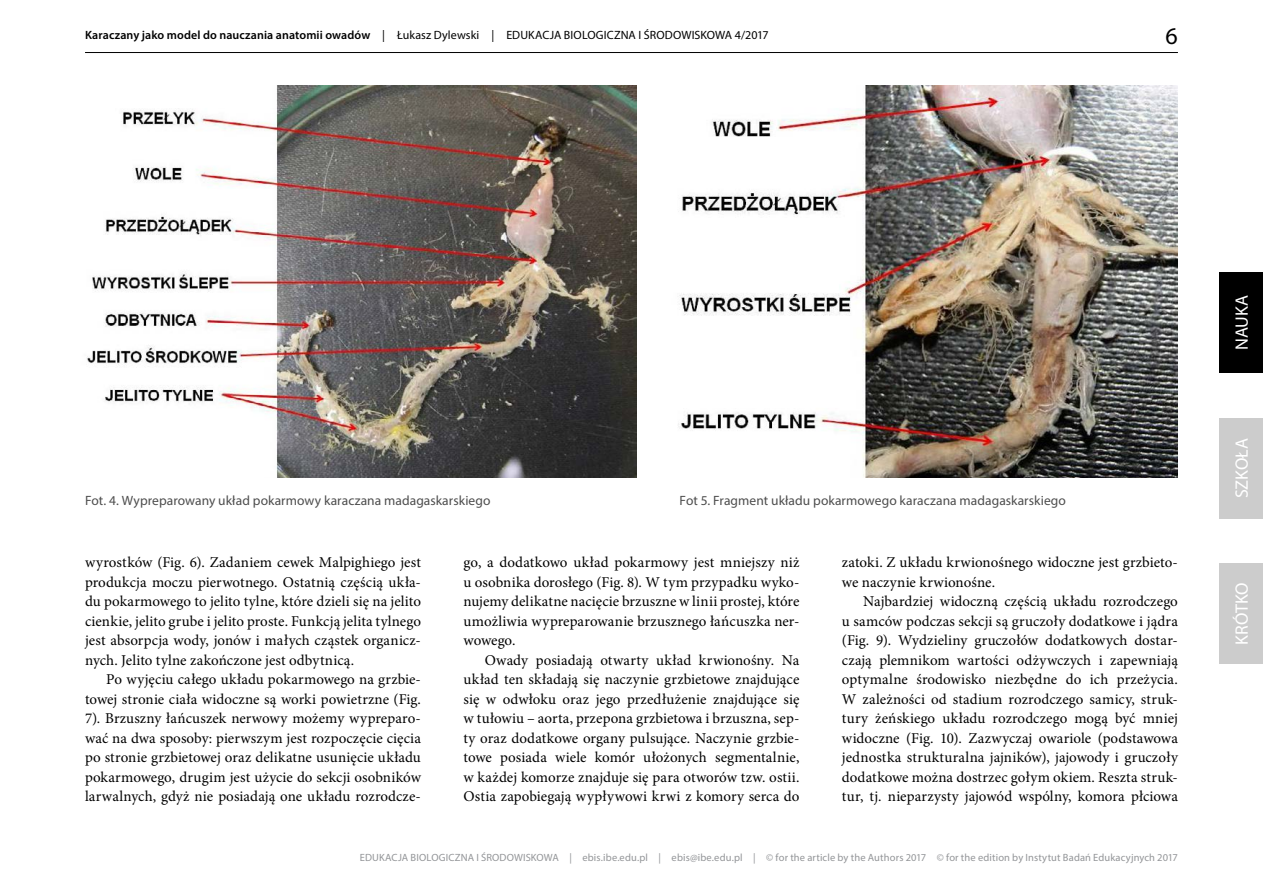
<style>
.page{position:relative;width:1263px;height:893px;background:#fff}
.page>*{position:absolute;margin:0;border:0;box-sizing:border-box;transform-origin:0 0}
.t1{font:24px "Myriad Pro";color:#000}
.t2{font:18px "Myriad Pro";color:#fff}
.t3{font:15px/19.5px "Minion Pro";letter-spacing:.005em;color:#000;text-align:justify}
.t4{font:13.5px "Myriad Pro";letter-spacing:.005em;color:#4d4d4d}
.t5{font:12px "Myriad Pro";letter-spacing:.005em;color:#000}
.t6{font:10.5px "Myriad Pro";letter-spacing:.015em;color:#939598}
.s1{font-weight:600}
</style>
<div class="page">
<hr style="left:85px;top:52px;width:1093px;height:1px;background:#000">
<div style="left:1219px;top:272px;width:44px;height:101px;background:#000"></div>
<div style="left:1219px;top:563px;width:44px;height:101px;background:#ccc"></div>
<div style="left:1219px;top:418px;width:44px;height:100px;background:#ccc"></div>
<img style="left:87px;top:85px;width:550px;height:392px">
<img style="left:678px;top:85px;width:500px;height:392px">
<p class="t5" style="left:85px;top:27px;width:685px"><span class="s1">Karaczany jako model do nauczania anatomii owadów</span> | Łukasz Dylewski | EDUKACJA BIOLOGICZNA I ŚRODOWISKOWA 4/2017</p>
<h1 class="t1" style="left:1165px;top:21px;width:14px">6</h1>
<p class="t4" style="left:85px;top:492px;width:407px">Fot. 4. Wypreparowany układ pokarmowy karaczana madagaskarskiego</p>
<p class="t4" style="left:679px;top:492px;width:388px">Fot 5. Fragment układu pokarmowego karaczana madagaskarskiego</p>
<p class="t3" style="left:85px;top:553px;width:337px">wyrostków (Fig. 6). Zadaniem cewek Malpighiego jest produkcja moczu pierwotnego. Ostatnią częścią ukła&shy;du pokarmowego to jelito tylne, które dzieli się na jelito cienkie, jelito grube i jelito proste. Funkcją jelita tylnego jest absorpcja wody, jonów i małych cząstek organicz&shy;nych. Jelito tylne zakończone jest odbytnicą.</p>
<p class="t3" style="left:85px;top:670px;width:337px;text-indent:21px">Po wyjęciu całego układu pokarmowego na grzbie&shy;towej stronie ciała widoczne są worki powietrzne (Fig.<br>7). Brzuszny łańcuszek nerwowy możemy wypreparo&shy;wać na dwa sposoby: pierwszym jest rozpoczęcie cięcia po stronie grzbietowej oraz delikatne usunięcie układu pokarmowego, drugim jest użycie do sekcji osobników larwalnych, gdyż nie posiadają one układu rozrodcze-</p>
<p class="t3" style="left:463px;top:553px;width:337px">go, a dodatkowo układ pokarmowy jest mniejszy niż u osobnika dorosłego (Fig. 8). W tym przypadku wyko&shy;nujemy delikatne nacięcie brzuszne w linii prostej, które umożliwia wypreparowanie brzusznego łańcuszka ner&shy;wowego.</p>
<p class="t3" style="left:463px;top:650px;width:337px;text-indent:21px">Owady posiadają otwarty układ krwionośny. Na układ ten składają się naczynie grzbietowe znajdujące się w odwłoku oraz jego przedłużenie znajdujące się w tułowiu – aorta, przepona grzbietowa i brzuszna, sep&shy;ty oraz dodatkowe organy pulsujące. Naczynie grzbie&shy;towe posiada wiele komór ułożonych segmentalnie, w każdej komorze znajduje się para otworów tzw. ostii.<br>Ostia zapobiegają wypływowi krwi z komory serca do</p>
<p class="t3" style="left:842px;top:553px;width:337px">zatoki. Z układu krwionośnego widoczne jest grzbieto&shy;we naczynie krwionośne.</p>
<p class="t3" style="left:842px;top:592px;width:337px;text-indent:21px">Najbardziej widoczną częścią układu rozrodczego u samców podczas sekcji są gruczoły dodatkowe i jądra (Fig. 9). Wydzieliny gruczołów dodatkowych dostar&shy;czają plemnikom wartości odżywczych i zapewniają optymalne środowisko niezbędne do ich przeżycia.<br>W zależności od stadium rozrodczego samicy, struk&shy;tury żeńskiego układu rozrodczego mogą być mniej widoczne (Fig. 10). Zazwyczaj owariole (podstawowa jednostka strukturalna jajników), jajowody i gruczoły dodatkowe można dostrzec gołym okiem. Reszta struk&shy;tur, tj. nieparzysty jajowód wspólny, komora płciowa</p>
<p class="t6" style="left:360px;top:851px;width:819px">EDUKACJA BIOLOGICZNA I ŚRODOWISKOWA | ebis.ibe.edu.pl | ebis@ibe.edu.pl | © for the article by the Authors 2017 © for the edition by Instytut Badań Edukacyjnych 2017</p>
<p class="t2" style="left:1230px;top:350px;width:56px;rotate:-90deg">NAUKA</p>
<p class="t2" style="left:1230px;top:498px;width:62px;rotate:-90deg">SZKOŁA</p>
<p class="t2" style="left:1230px;top:645px;width:64px;rotate:-90deg">KRÓTKO</p>
</div>
